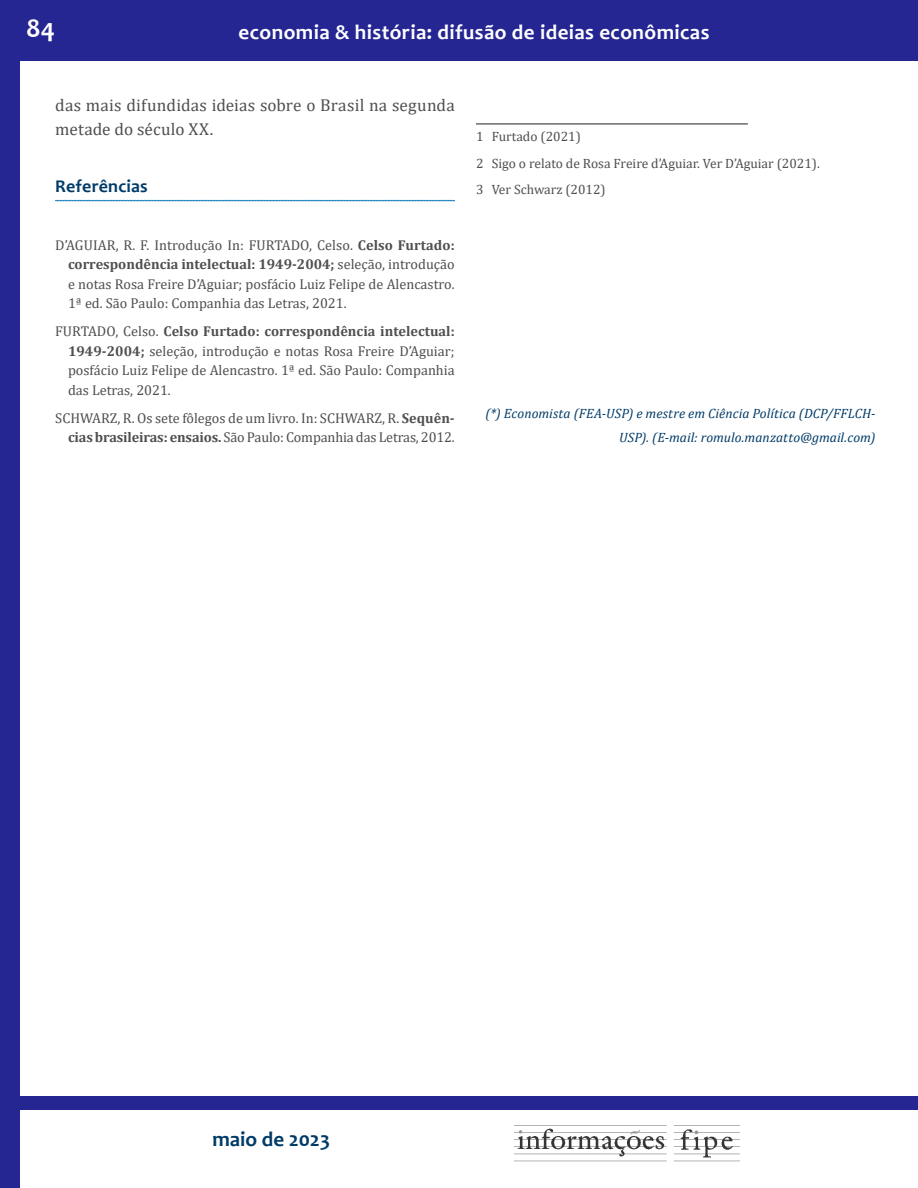
<style>
.page{position:relative;width:918px;height:1188px;background:#fff}
.page>*{position:absolute;margin:0;border:0;box-sizing:border-box;transform-origin:0 0}
.t1{font:700 27px "Candara";color:#fff}
.t2{font:700 21px "Candara";letter-spacing:.02em;color:#fff}
.t3{font:700 21px "Candara";color:#003b68}
.t4{font:700 18px "Candara";letter-spacing:.01em;color:#003b68}
.t5{font:17.25px/24px "Cambria";letter-spacing:.01em;color:#4e4f50}
.t6{font:14.25px/19.5px "Cambria";color:#4e4f50;text-align:justify}
.t7{font:italic 13.5px/23.9px "Cambria";letter-spacing:.005em;color:#003b68;text-align:right}
.t8{font:13.5px/26.4px "Cambria";color:#4e4f50}
.s1{font-weight:700}
</style>
<div class="page">
<div style="left:0;top:0;width:20px;height:1188px;background:#262693"></div>
<div style="left:0;top:0;width:918px;height:61px;background:#262693"></div>
<div style="left:15px;top:1097px;width:903px;height:13px;background:#262693"></div>
<img style="left:514px;top:1125px;width:225px;height:37px">
<svg style="left:55px;top:200px;width:400px;height:1px"></svg>
<hr style="left:476px;top:124px;width:272px;height:1px;background:#231f20">
<h1 class="t1" style="left:26px;top:12px;width:30px">84</h1>
<h2 class="t2" style="left:239px;top:19px;width:472px">economia &amp; história: difusão de ideias econômicas</h2>
<p class="t5" style="left:55px;top:93px;width:401px">das mais difundidas ideias sobre o Brasil na segunda metade do século XX.</p>
<p class="t4" style="left:55px;top:175px;width:94px">Referências</p>
<p class="t6" style="left:55px;top:235px;width:29px">D’Aguiar</p>
<p class="t6" style="left:116px;top:235px;width:151px">, R. F. Introdução In: Furtado</p>
<p class="t6" style="left:68px;top:235px;width:388px;text-indent:241px">, Celso. <span class="s1">Celso Furtado: correspondência intelectual: 1949-2004;</span> seleção, introdução e notas Rosa Freire D’Aguiar; posfácio Luiz Felipe de Alencastro.<br>1ª ed. São Paulo: Companhia das Letras, 2021.</p>
<p class="t6" style="left:55px;top:322px;width:18px">Furtado</p>
<p class="t6" style="left:68px;top:322px;width:388px;text-indent:47px">, Celso. <span class="s1">Celso Furtado: correspondência intelectual:<br>1949-2004;</span> seleção, introdução e notas Rosa Freire D’Aguiar; posfácio Luiz Felipe de Alencastro. 1ª ed. São Paulo: Companhia das Letras, 2021.</p>
<p class="t6" style="left:55px;top:408px;width:401px;text-align:right">Schwarz, R. Os sete fôlegos de um livro. In: Schwarz, R. <span class="s1">Sequên&shy;cias brasileiras: ensaios.</span> São Paulo: Companhia das Letras, 2012.</p>
<p class="t8" style="left:476px;top:123px;width:345px">1 Furtado (2021)<br>2 Sigo o relato de Rosa Freire d’Aguiar. Ver D’Aguiar (2021).<br>3 Ver Schwarz (2012)</p>
<p class="t7" style="left:486px;top:401px;width:391px">(*) Economista (FEA-USP) e mestre em Ciência Política (DCP/FFLCH-<br>USP). (E-mail: romulo.manzatto@gmail.com)</p>
<h2 class="t3" style="left:213px;top:1126px;width:119px">maio de 2023</h2>
</div>
